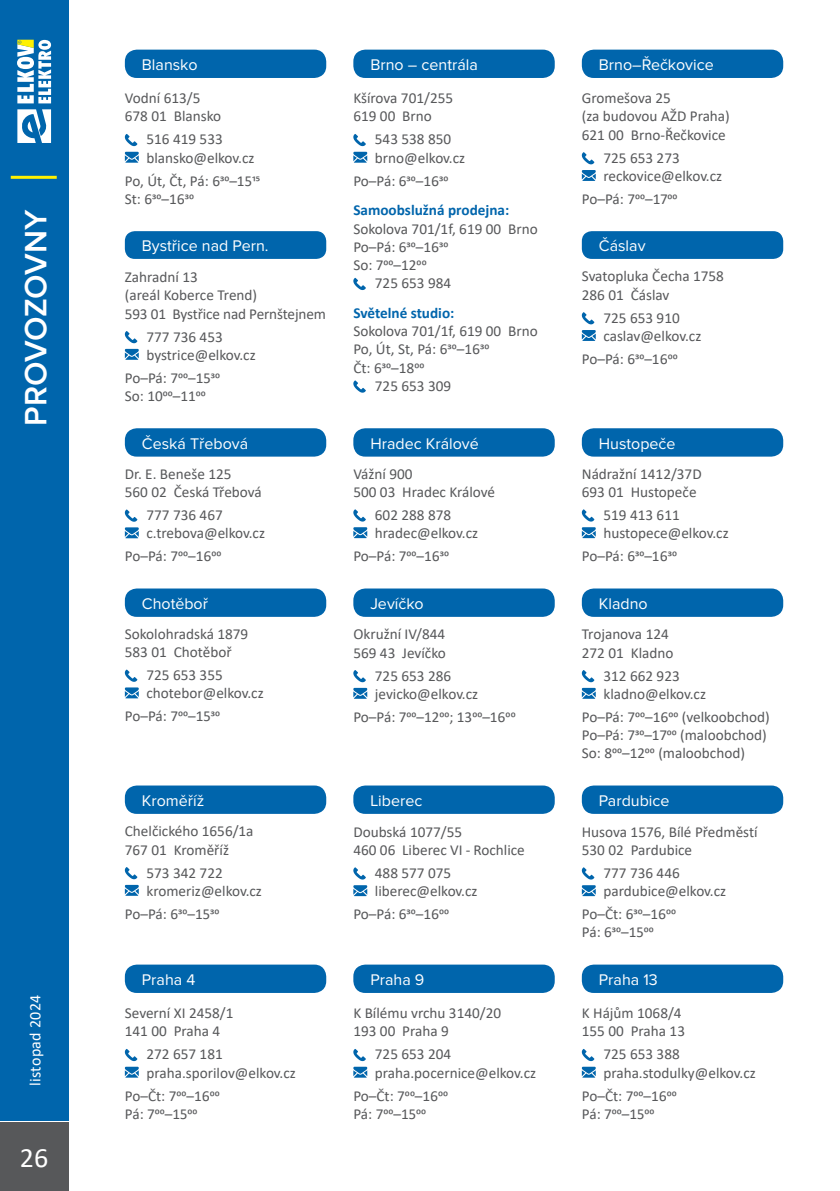
<style>
.page{position:relative;width:840px;height:1191px;background:#fff}
.page>*{position:absolute;margin:0;border:0;box-sizing:border-box;transform-origin:0 0}
.t1{font:600 32px "Proxima Nova";letter-spacing:-.015em;color:#fff}
.t2{font:28px "Calibri";color:#fff}
.t3{font:16px "Proxima Nova";color:#fff}
.t4{font:16px "Calibri";letter-spacing:.02em;color:#fff}
.t5{font:15.2px/18.2px "Calibri";color:#57585a}
.t6{font:700 15.2px "Calibri";color:#0065ac}
</style>
<div class="page">
<div style="left:0;top:0;width:68px;height:1120px;background:#0065ac"></div>
<div style="left:0;top:1123px;width:68px;height:68px;background:#57585a"></div>
<hr style="left:11px;top:176px;width:46px;height:3px;background:#fff101">
<svg style="left:17px;top:109px;width:34px;height:34px"></svg>
<svg style="left:17px;top:40px;width:34px;height:63px"></svg>
<svg style="left:353px;top:134px;width:12px;height:12px"></svg>
<svg style="left:353px;top:152px;width:14px;height:11px"></svg>
<svg style="left:353px;top:278px;width:12px;height:12px"></svg>
<svg style="left:353px;top:380px;width:12px;height:13px"></svg>
<div style="left:353px;top:50px;width:201px;height:28px;background:#0065ac;border-radius:12px"></div>
<svg style="left:125px;top:134px;width:12px;height:12px"></svg>
<svg style="left:125px;top:152px;width:14px;height:11px"></svg>
<div style="left:125px;top:50px;width:201px;height:28px;background:#0065ac;border-radius:12px"></div>
<svg style="left:581px;top:152px;width:13px;height:12px"></svg>
<svg style="left:581px;top:170px;width:14px;height:11px"></svg>
<div style="left:581px;top:50px;width:201px;height:28px;background:#0065ac;border-radius:12px"></div>
<svg style="left:125px;top:331px;width:12px;height:12px"></svg>
<svg style="left:125px;top:349px;width:14px;height:11px"></svg>
<div style="left:125px;top:231px;width:201px;height:28px;background:#0065ac;border-radius:10px"></div>
<svg style="left:581px;top:312px;width:13px;height:12px"></svg>
<svg style="left:581px;top:330px;width:14px;height:11px"></svg>
<div style="left:581px;top:231px;width:201px;height:28px;background:#0065ac;border-radius:10px"></div>
<svg style="left:581px;top:867px;width:13px;height:12px"></svg>
<svg style="left:581px;top:885px;width:14px;height:11px"></svg>
<div style="left:581px;top:785px;width:201px;height:29px;background:#0065ac;border-radius:12px"></div>
<svg style="left:353px;top:867px;width:12px;height:12px"></svg>
<svg style="left:353px;top:885px;width:14px;height:11px"></svg>
<div style="left:353px;top:785px;width:201px;height:29px;background:#0065ac;border-radius:12px"></div>
<svg style="left:125px;top:867px;width:12px;height:12px"></svg>
<svg style="left:125px;top:885px;width:14px;height:10px"></svg>
<div style="left:125px;top:785px;width:201px;height:29px;background:#0065ac;border-radius:12px"></div>
<svg style="left:125px;top:509px;width:14px;height:29px"></svg>
<div style="left:125px;top:428px;width:201px;height:28px;background:#0065ac;border-radius:12px"></div>
<svg style="left:353px;top:509px;width:12px;height:12px"></svg>
<svg style="left:353px;top:527px;width:14px;height:11px"></svg>
<div style="left:353px;top:428px;width:201px;height:28px;background:#0065ac;border-radius:12px"></div>
<svg style="left:581px;top:509px;width:13px;height:12px"></svg>
<svg style="left:581px;top:527px;width:14px;height:11px"></svg>
<div style="left:581px;top:428px;width:201px;height:28px;background:#0065ac;border-radius:12px"></div>
<svg style="left:581px;top:670px;width:13px;height:12px"></svg>
<svg style="left:581px;top:688px;width:14px;height:11px"></svg>
<div style="left:581px;top:588px;width:201px;height:29px;background:#0065ac;border-radius:12px"></div>
<svg style="left:353px;top:670px;width:12px;height:12px"></svg>
<svg style="left:353px;top:688px;width:14px;height:11px"></svg>
<div style="left:353px;top:588px;width:201px;height:29px;background:#0065ac;border-radius:12px"></div>
<svg style="left:125px;top:669px;width:14px;height:29px"></svg>
<div style="left:125px;top:588px;width:201px;height:29px;background:#0065ac;border-radius:12px"></div>
<svg style="left:125px;top:1049px;width:14px;height:28px"></svg>
<div style="left:125px;top:964px;width:201px;height:29px;background:#0065ac;border-radius:12px"></div>
<svg style="left:353px;top:1049px;width:14px;height:28px"></svg>
<div style="left:353px;top:964px;width:201px;height:29px;background:#0065ac;border-radius:12px"></div>
<svg style="left:581px;top:1049px;width:14px;height:28px"></svg>
<div style="left:581px;top:964px;width:201px;height:29px;background:#0065ac;border-radius:12px"></div>
<h1 class="t1" style="left:21px;top:425px;width:217px;rotate:-90deg">PROVOZOVNY</h1>
<p class="t4" style="left:24px;top:1086px;width:93px;rotate:-90deg">listopad 2024</p>
<h2 class="t2" style="left:20px;top:1138px;width:30px">26</h2>
<p class="t3" style="left:142px;top:57px;width:57px">Blansko</p>
<p class="t5" style="left:125px;top:89px;width:98px">Vodní 613/5<br>678 01 Blansko</p>
<p class="t5" style="left:146px;top:130px;width:109px">516 419 533 blansko@elkov.cz</p>
<p class="t5" style="left:125px;top:171px;width:137px">Po, Út, Čt, Pá: 630–1515<br>St: 630–1630</p>
<p class="t3" style="left:142px;top:239px;width:128px">Bystřice nad Pern.</p>
<p class="t5" style="left:125px;top:267px;width:202px">Zahradní 13<br>(areál Koberce Trend)<br>593 01 Bystřice nad Pernštejnem</p>
<p class="t5" style="left:146px;top:327px;width:111px">777 736 453 bystrice@elkov.cz</p>
<p class="t5" style="left:125px;top:368px;width:97px">Po–Pá: 700–1530<br>So: 1000–1100</p>
<p class="t3" style="left:142px;top:436px;width:108px">Česká Třebová</p>
<p class="t5" style="left:125px;top:464px;width:138px">Dr. E. Beneše 125<br>560 02 Česká Třebová</p>
<p class="t5" style="left:146px;top:505px;width:120px">777 736 467 c.trebova@elkov.cz</p>
<p class="t5" style="left:125px;top:547px;width:98px">Po–Pá: 700–1600</p>
<p class="t3" style="left:142px;top:596px;width:68px">Chotěboř</p>
<p class="t5" style="left:125px;top:624px;width:125px">Sokolohradská 1879<br>583 01 Chotěboř</p>
<p class="t5" style="left:146px;top:665px;width:119px">725 653 355 chotebor@elkov.cz</p>
<p class="t5" style="left:125px;top:707px;width:97px">Po–Pá: 700–1530</p>
<p class="t3" style="left:142px;top:793px;width:64px">Kroměříž</p>
<p class="t5" style="left:125px;top:821px;width:130px">Chelčického 1656/1a<br>767 01 Kroměříž</p>
<p class="t5" style="left:146px;top:863px;width:117px">573 342 722 kromeriz@elkov.cz</p>
<p class="t5" style="left:125px;top:904px;width:96px">Po–Pá: 630–1530</p>
<p class="t3" style="left:142px;top:972px;width:55px">Praha 4</p>
<p class="t5" style="left:125px;top:1003px;width:110px">Severní XI 2458/1<br>141 00 Praha 4</p>
<p class="t5" style="left:146px;top:1044px;width:151px">272 657 181 praha.sporilov@elkov.cz</p>
<p class="t5" style="left:125px;top:1086px;width:96px">Po–Čt: 700–1600<br>Pá: 700–1500</p>
<p class="t3" style="left:370px;top:57px;width:109px">Brno – centrála</p>
<p class="t5" style="left:353px;top:89px;width:101px">Kšírova 701/255<br>619 00 Brno</p>
<p class="t5" style="left:375px;top:130px;width:92px">543 538 850 brno@elkov.cz</p>
<p class="t5" style="left:353px;top:171px;width:97px">Po–Pá: 630–1630</p>
<p class="t6" style="left:353px;top:199px;width:157px">Samoobslužná prodejna:</p>
<p class="t5" style="left:353px;top:219px;width:186px">Sokolova 701/1f, 619 00 Brno</p>
<p class="t5" style="left:353px;top:237px;width:97px">Po–Pá: 630–1630</p>
<p class="t5" style="left:353px;top:255px;width:75px">So: 700–1200</p>
<p class="t5" style="left:375px;top:274px;width:78px">725 653 984</p>
<p class="t6" style="left:353px;top:302px;width:102px">Světelné studio:</p>
<p class="t5" style="left:353px;top:322px;width:186px">Sokolova 701/1f, 619 00 Brno</p>
<p class="t5" style="left:353px;top:340px;width:137px">Po, Út, St, Pá: 630–1630</p>
<p class="t5" style="left:353px;top:358px;width:73px">Čt: 630–1800</p>
<p class="t5" style="left:375px;top:376px;width:78px">725 653 309</p>
<p class="t3" style="left:370px;top:436px;width:110px">Hradec Králové</p>
<p class="t5" style="left:353px;top:464px;width:143px">Vážní 900<br>500 03 Hradec Králové</p>
<p class="t5" style="left:375px;top:505px;width:105px">602 288 878 hradec@elkov.cz</p>
<p class="t5" style="left:353px;top:546px;width:97px">Po–Pá: 700–1630</p>
<p class="t3" style="left:370px;top:596px;width:55px">Jevíčko</p>
<p class="t5" style="left:353px;top:624px;width:94px">Okružní IV/844<br>569 43 Jevíčko</p>
<p class="t5" style="left:375px;top:666px;width:105px">725 653 286 jevicko@elkov.cz</p>
<p class="t5" style="left:353px;top:707px;width:164px">Po–Pá: 700–1200; 1300–1600</p>
<p class="t3" style="left:370px;top:793px;width:53px">Liberec</p>
<p class="t5" style="left:353px;top:822px;width:173px">Doubská 1077/55<br>460 06 Liberec VI - Rochlice</p>
<p class="t5" style="left:375px;top:863px;width:104px">488 577 075 liberec@elkov.cz</p>
<p class="t5" style="left:353px;top:904px;width:97px">Po–Pá: 630–1600</p>
<p class="t3" style="left:370px;top:972px;width:55px">Praha 9</p>
<p class="t5" style="left:353px;top:1003px;width:149px">K Bílému vrchu 3140/20<br>193 00 Praha 9</p>
<p class="t5" style="left:375px;top:1044px;width:163px">725 653 204 praha.pocernice@elkov.cz</p>
<p class="t5" style="left:353px;top:1086px;width:96px">Po–Čt: 700–1600<br>Pá: 700–1500</p>
<p class="t3" style="left:598px;top:57px;width:116px">Brno–Řečkovice</p>
<p class="t5" style="left:581px;top:89px;width:149px">Gromešova 25<br>(za budovou AŽD Praha)<br>621 00 Brno-Řečkovice</p>
<p class="t5" style="left:603px;top:148px;width:120px">725 653 273 reckovice@elkov.cz</p>
<p class="t5" style="left:581px;top:189px;width:97px">Po–Pá: 700–1700</p>
<p class="t3" style="left:598px;top:239px;width:48px">Čáslav</p>
<p class="t5" style="left:581px;top:267px;width:144px">Svatopluka Čecha 1758<br>286 01 Čáslav</p>
<p class="t5" style="left:603px;top:308px;width:99px">725 653 910 caslav@elkov.cz</p>
<p class="t5" style="left:581px;top:349px;width:97px">Po–Pá: 630–1600</p>
<p class="t3" style="left:598px;top:436px;width:78px">Hustopeče</p>
<p class="t5" style="left:581px;top:464px;width:121px">Nádražní 1412/37D<br>693 01 Hustopeče</p>
<p class="t5" style="left:603px;top:505px;width:127px">519 413 611 hustopece@elkov.cz</p>
<p class="t5" style="left:581px;top:546px;width:97px">Po–Pá: 630–1630</p>
<p class="t3" style="left:598px;top:596px;width:50px">Kladno</p>
<p class="t5" style="left:581px;top:624px;width:93px">Trojanova 124<br>272 01 Kladno</p>
<p class="t5" style="left:603px;top:666px;width:104px">312 662 923 kladno@elkov.cz</p>
<p class="t5" style="left:581px;top:707px;width:189px">Po–Pá: 700–1600 (velkoobchod)<br>Po–Pá: 730–1700 (maloobchod)<br>So: 800–1200 (maloobchod)</p>
<p class="t3" style="left:598px;top:793px;width:72px">Pardubice</p>
<p class="t5" style="left:581px;top:822px;width:177px">Husova 1576, Bílé Předměstí<br>530 02 Pardubice</p>
<p class="t5" style="left:603px;top:863px;width:124px">777 736 446 pardubice@elkov.cz</p>
<p class="t5" style="left:581px;top:904px;width:96px">Po–Čt: 630–1600<br>Pá: 630–1500</p>
<p class="t3" style="left:598px;top:972px;width:60px">Praha 13</p>
<p class="t5" style="left:581px;top:1003px;width:105px">K Hájům 1068/4<br>155 00 Praha 13</p>
<p class="t5" style="left:603px;top:1044px;width:154px">725 653 388 praha.stodulky@elkov.cz</p>
<p class="t5" style="left:581px;top:1086px;width:96px">Po–Čt: 700–1600<br>Pá: 700–1500</p>
</div>
